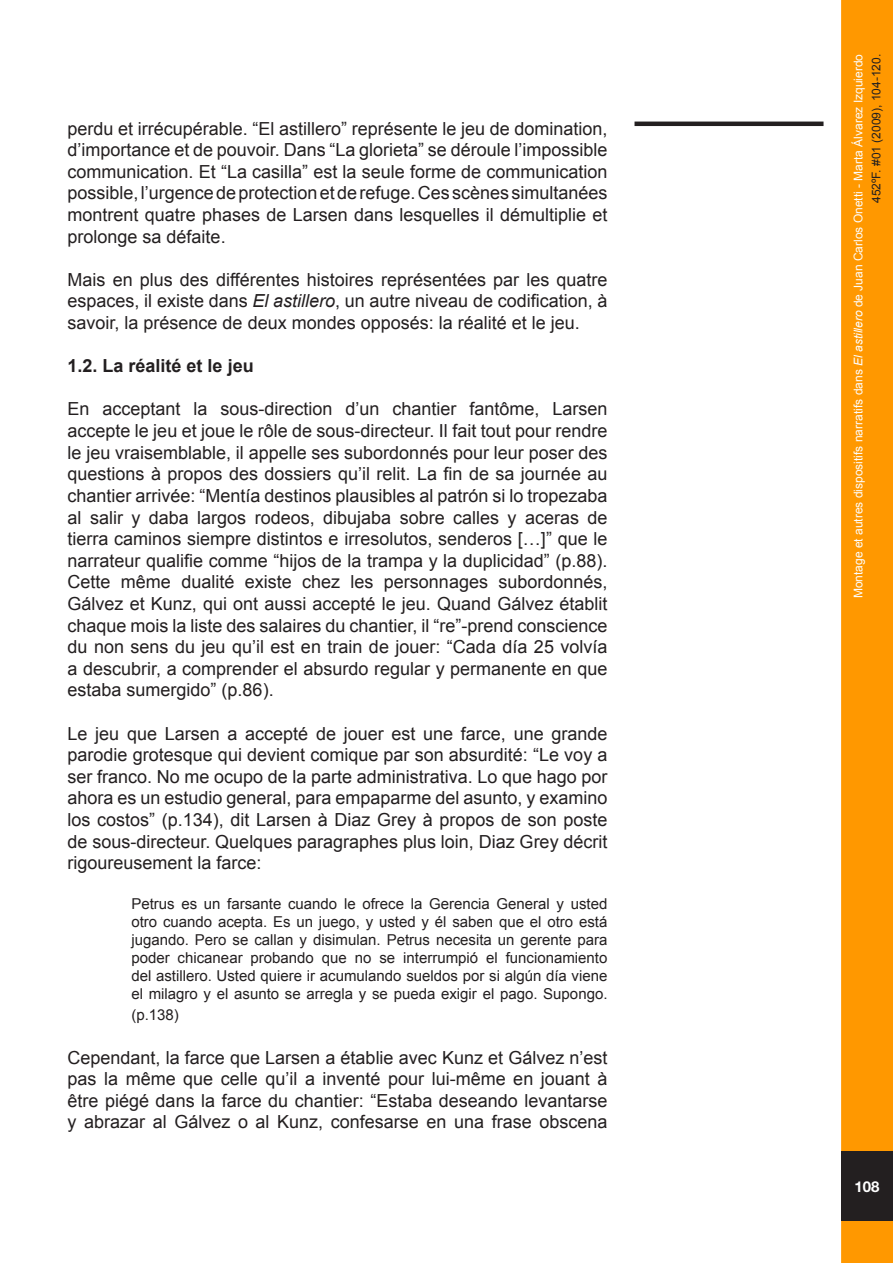
<style>
.page{position:relative;width:893px;height:1263px;background:#fff}
.page>*{position:absolute;margin:0;border:0;box-sizing:border-box;transform-origin:0 0}
.Estilo_de_párrafo_1{font:18px/21.6px "Arial";color:#231f20;text-align:justify}
.Estilo_de_párrafo_1-2{font:700 18px "Arial";color:#231f20}
.Estilo_de_párrafo_1-3{font:15px/18px "Arial";color:#231f20;text-align:justify}
.t1{font:700 15px "Helvetica Neue";color:#fff}
.t2{font:12px/18px "Arial";color:#fdfdfd;text-align:right}
.s1{font-style:italic}
.s2{color:#231f20}
</style>
<div class="page">
<div style="left:841px;top:0;width:52px;height:1263px;background:#ff9800;border:3px solid #ff9800"></div>
<div style="left:841px;top:1151px;width:52px;height:70px;background:#231f20"></div>
<hr style="left:634px;top:122px;width:189px;height:4px;background:#231f20">
<p class="Estilo_de_párrafo_1" style="left:68px;top:118px;width:541px">perdu et irrécupérable. “El astillero” représente le jeu de domination, d’importance et de pouvoir. Dans “La glorieta” se déroule l’impossible communication. Et “La casilla” est la seule forme de communication possible, l’urgence de protection et de refuge. Ces scènes simultanées montrent quatre phases de Larsen dans lesquelles il démultiplie et prolonge sa défaite.</p>
<p class="Estilo_de_párrafo_1" style="left:68px;top:269px;width:541px">Mais en plus des différentes histoires représentées par les quatre espaces, il existe dans <span class="s1">El astillero</span>, un autre niveau de codification, à savoir, la présence de deux mondes opposés: la réalité et le jeu.</p>
<p class="Estilo_de_párrafo_1-2" style="left:68px;top:354px;width:188px">1.2. La réalité et le jeu</p>
<p class="Estilo_de_párrafo_1" style="left:68px;top:399px;width:541px">En acceptant la sous-direction d’un chantier fantôme, Larsen accepte le jeu et joue le rôle de sous-directeur. Il fait tout pour rendre le jeu vraisemblable, il appelle ses subordonnés pour leur poser des questions à propos des dossiers qu’il relit. La fin de sa journée au chantier arrivée: “Mentía destinos plausibles al patrón si lo tropezaba al salir y daba largos rodeos, dibujaba sobre calles y aceras de tierra caminos siempre distintos e irresolutos, senderos […]” que le narrateur qualifie comme “hijos de la trampa y la duplicidad” (p.88).<br>Cette même dualité existe chez les personnages subordonnés, Gálvez et Kunz, qui ont aussi accepté le jeu. Quand Gálvez établit chaque mois la liste des salaires du chantier, il “re”-prend conscience du non sens du jeu qu’il est en train de jouer: “Cada día 25 volvía a descubrir, a comprender el absurdo regular y permanente en que estaba sumergido” (p.86).</p>
<p class="Estilo_de_párrafo_1" style="left:68px;top:723px;width:541px">Le jeu que Larsen a accepté de jouer est une farce, une grande parodie grotesque qui devient comique par son absurdité: “Le voy a ser franco. No me ocupo de la parte administrativa. Lo que hago por ahora es un estudio general, para empaparme del asunto, y examino los costos” (p.134), dit Larsen à Diaz Grey à propos de son poste de sous-directeur. Quelques paragraphes plus loin, Diaz Grey décrit rigoureusement la farce:</p>
<p class="Estilo_de_párrafo_1-3" style="left:131px;top:895px;width:478px">Petrus es un farsante cuando le ofrece la Gerencia General y usted otro cuando acepta. Es un juego, y usted y él saben que el otro está jugando. Pero se callan y disimulan. Petrus necesita un gerente para poder chicanear probando que no se interrumpió el funcionamiento del astillero. Usted quiere ir acumulando sueldos por si algún día viene el milagro y el asunto se arregla y se pueda exigir el pago. Supongo.</p>
<p class="Estilo_de_párrafo_1-3" style="left:131px;top:1006px;width:49px">(p.138)</p>
<p class="Estilo_de_párrafo_1" style="left:68px;top:1047px;width:541px">Cependant, la farce que Larsen a établie avec Kunz et Gálvez n’est pas la même que celle qu’il a inventé pour lui-même en jouant à être piégé dans la farce du chantier: “Estaba deseando levantarse y abrazar al Gálvez o al Kunz, confesarse en una frase obscena</p>
<p class="t2" style="left:849px;top:598px;width:546px;rotate:-90deg">Montage et autres dispositifs narratifs dans <span class="s1">El astillero</span> de Juan Carlos Onetti - Marta Álvarez Izquierdo<br><span class="s2">452ºF. #01 (2009), 104-120.</span></p>
<p class="t1" style="left:854px;top:1177px;width:27px">108</p>
</div>
